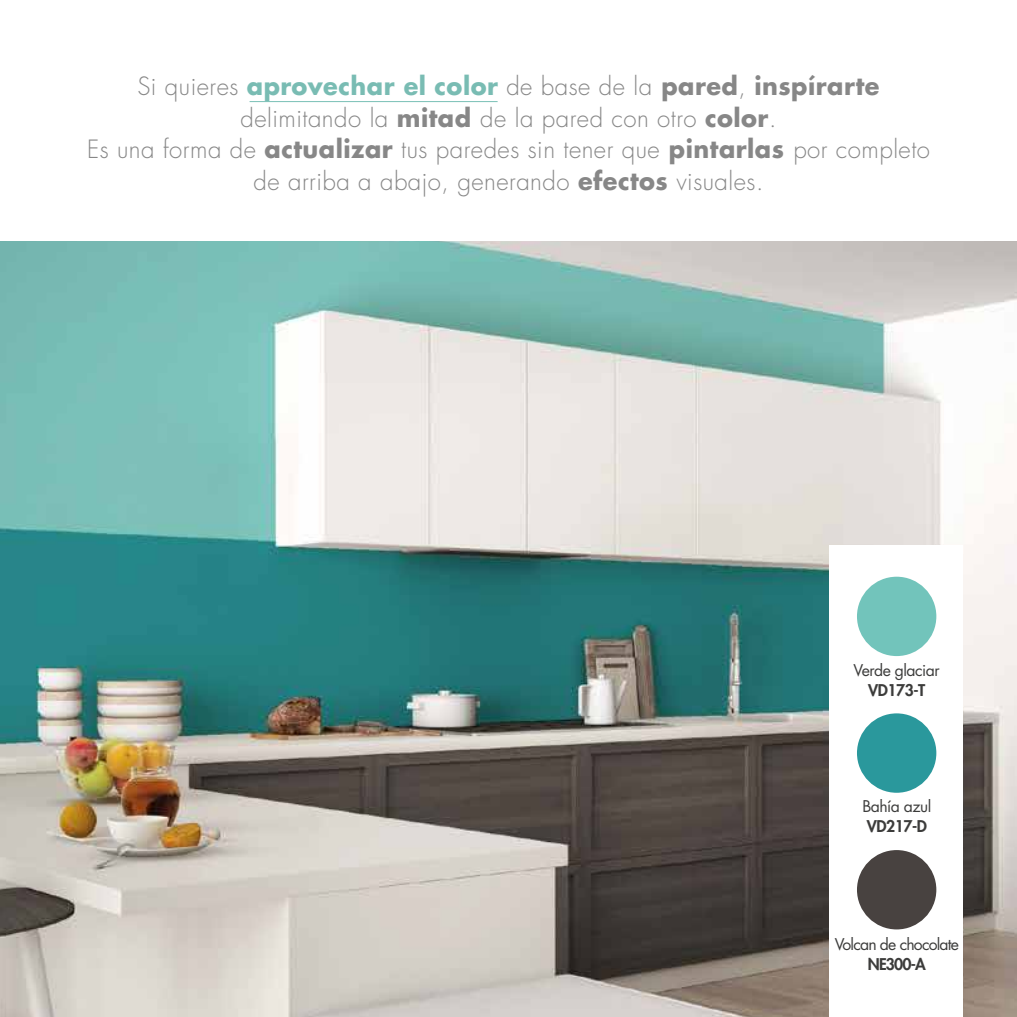
<style>
.page{position:relative;width:1017px;height:1017px;background:#fff}
.page>*{position:absolute;margin:0;border:0;box-sizing:border-box;transform-origin:0 0}
.t1{font:300 24.5px/31.5px "Futura";letter-spacing:.02em;color:#878787;text-align:center}
.t2{font:15.75px "Futura";letter-spacing:-.03em;color:#3c3c3b}
.t3{font:800 15.75px "Futura";letter-spacing:-.03em;color:#3c3c3b}
.t4{font:15.75px "Futura";letter-spacing:-.05em;color:#3c3c3b}
.s1{font-weight:700;color:#79bcb3}
.s2{font-weight:700}
</style>
<div class="page">
<img style="left:0;top:241px;width:1017px;height:776px">
<div style="left:829px;top:546px;width:134px;height:471px;background:#fff"></div>
<div style="left:857px;top:577px;width:79px;height:79px;background:#72c4bb;border-radius:50%"></div>
<div style="left:857px;top:713px;width:79px;height:80px;background:#2a989c;border-radius:50%"></div>
<div style="left:857px;top:850px;width:79px;height:79px;background:#484240;border-radius:50%"></div>
<hr style="left:250px;top:101px;width:248px;height:1px;background:#79c0b6">
<p class="t1" style="left:87px;top:71px;width:844px">Si quieres <span class="s1">aprovechar el color</span> de base de la <span class="s2">pared</span>, <span class="s2">inspírarte </span>delimitando la <span class="s2">mitad</span> de la pared con otro <span class="s2">color</span>.<br>Es una forma de <span class="s2">actualizar</span> tus paredes sin tener que <span class="s2">pintarlas</span> por completo de arriba a abajo, generando <span class="s2">efectos</span> visuales.</p>
<p class="t2" style="left:854px;top:660px;width:88px">Verde glaciar</p>
<p class="t3" style="left:868px;top:680px;width:59px">VD173-T</p>
<p class="t2" style="left:862px;top:797px;width:71px">Bahía azul</p>
<p class="t3" style="left:867px;top:817px;width:62px">VD217-D</p>
<p class="t4" style="left:835px;top:934px;width:126px">Volcan de chocolate</p>
<p class="t3" style="left:868px;top:954px;width:60px">NE300-A</p>
</div>
